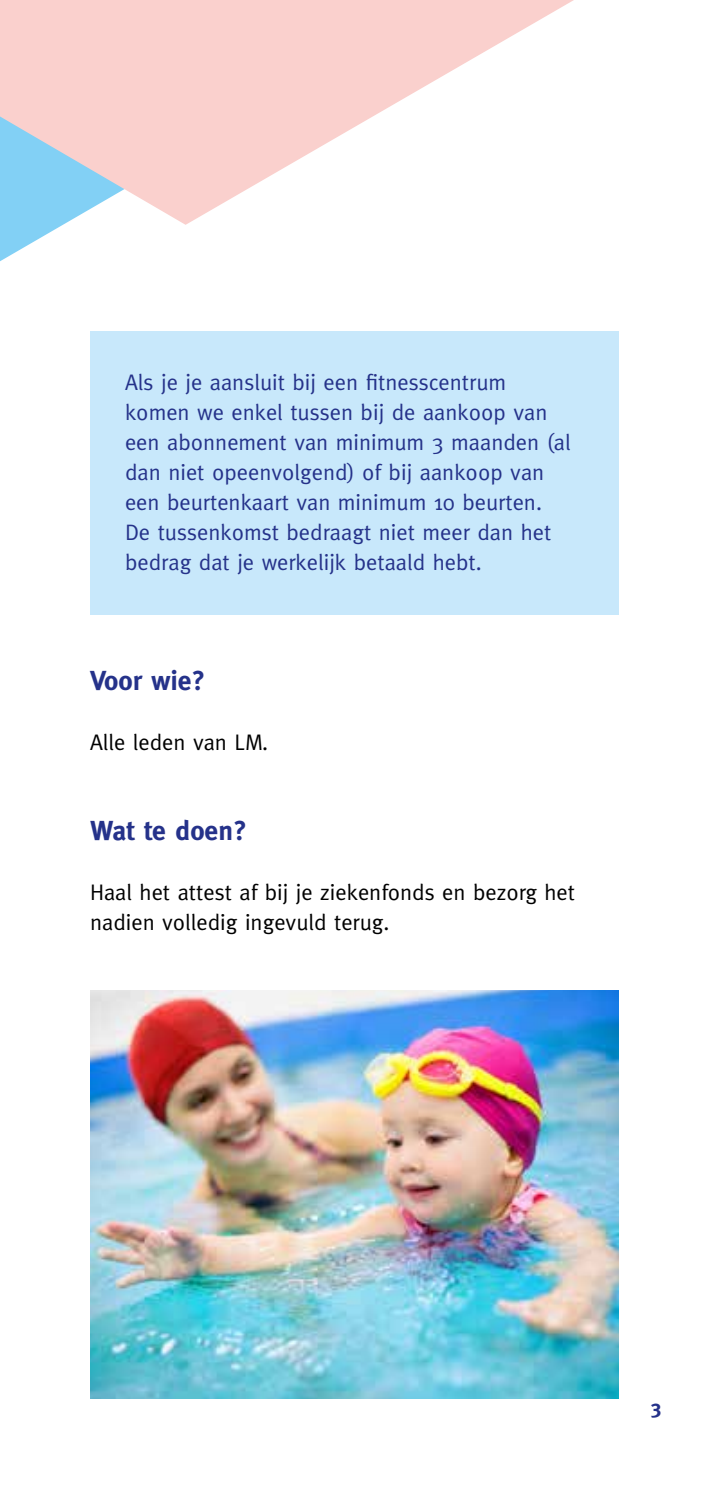
<style>
.page{position:relative;width:709px;height:1489px;background:#fff}
.page>*{position:absolute;margin:0;border:0;box-sizing:border-box;transform-origin:0 0}
.t1{font:700 27.5px "Meta";color:#25328a}
.t2{font:22.5px/30px "Meta";color:#25328a}
.t3{font:22.5px/30px "Meta";color:#000}
.t4{font:700 20px "Meta";color:#25328a}
</style>
<div class="page">
<svg style="left:0;top:225px;width:63px;height:36px"></svg>
<svg style="left:0;top:0;width:574px;height:225px;fill:#fad0cd"></svg>
<div style="left:90px;top:331px;width:529px;height:283px;background:#c8e8fb"></div>
<img style="left:90px;top:990px;width:529px;height:408px">
<p class="t2" style="left:125px;top:367px;width:447px">Als je je aansluit bij een fitnesscentrum komen we enkel tussen bij de aankoop van een abonnement van minimum 3 maanden (al dan niet opeenvolgend) of bij aankoop van een beurtenkaart van minimum 10 beurten.<br>De tussenkomst bedraagt niet meer dan het bedrag dat je werkelijk betaald hebt.</p>
<p class="t1" style="left:90px;top:665px;width:117px">Voor wie?</p>
<p class="t3" style="left:90px;top:727px;width:180px">Alle leden van LM.</p>
<p class="t1" style="left:90px;top:815px;width:158px">Wat te doen?</p>
<p class="t3" style="left:90px;top:877px;width:486px">Haal het attest af bij je ziekenfonds en bezorg het nadien volledig ingevuld terug.</p>
<p class="t4" style="left:650px;top:1395px;width:12px">3</p>
</div>
